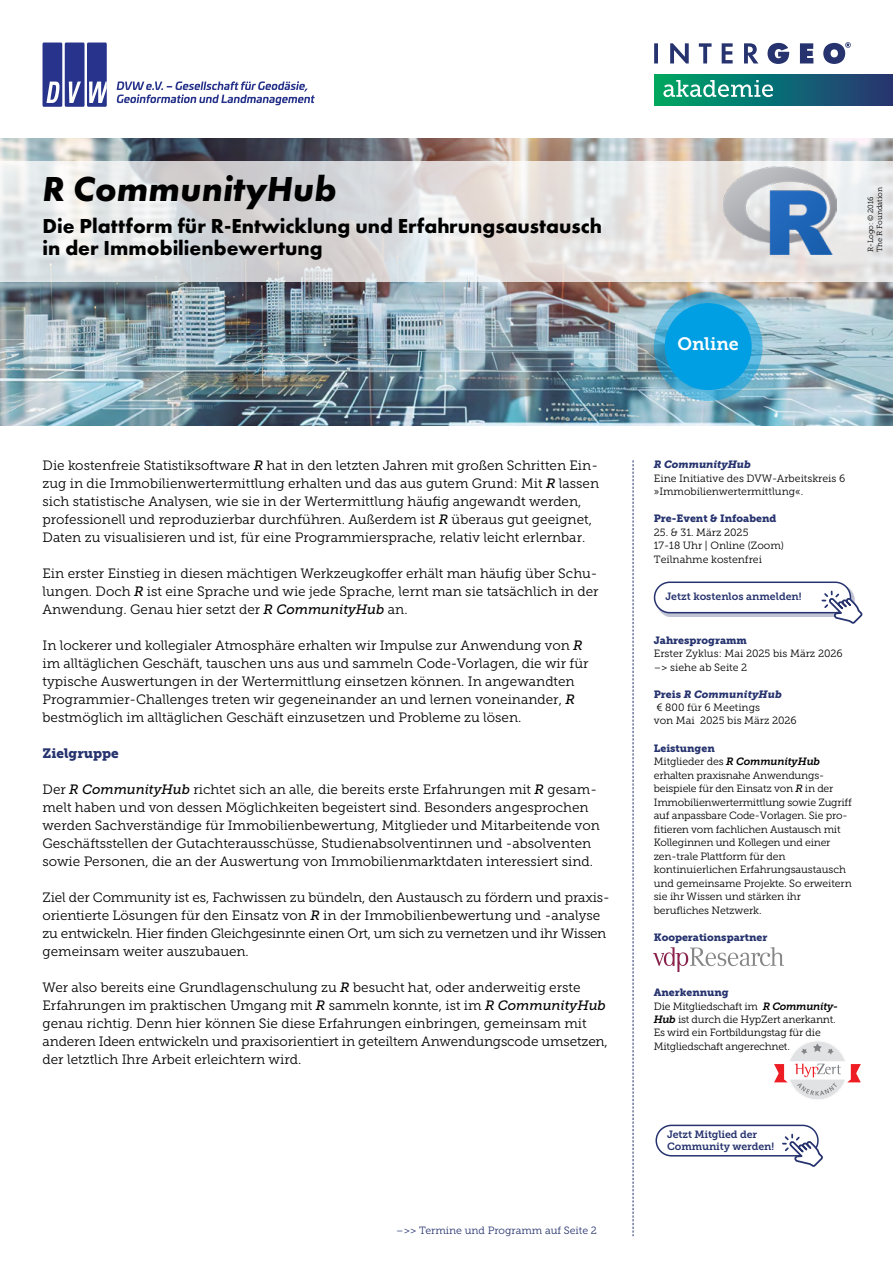
<style>
.page{position:relative;width:893px;height:1263px;background:#fff}
.page>*{position:absolute;margin:0;border:0;box-sizing:border-box;transform-origin:0 0}
.t1{font:italic 700 36px "Futura PT";color:#000}
.t2{font:700 21px/22.5px "Futura PT";color:#000}
.t3{font:17.85px "Museo Slab 700";color:#fff}
.t4{font:13.5px/18px "Museo Slab 300";color:#000}
.t5{font:13.5px "Museo Slab 900";color:#26336e}
.t6{font:10.5px/13.5px "Museo Slab 300";letter-spacing:-.01em;color:#000}
.t7{font:10.5px "Museo Slab 900";color:#26336e}
.t8{font:10.5px/12.6px "Museo Slab 700";letter-spacing:-.01em;color:#26336e}
.t9{font:italic 10.5px "Museo Slab 900";color:#26336e}
.t10{font:10.5px "Museo Slab 300";color:#26336e}
.t11{font:7.5px/9px "Museo Slab 300";color:#000}
.s1{font-family:"Museo Slab 500";font-style:italic}
.s2{font-style:normal}
.s3{font-family:"Museo Slab 700";font-style:italic}
</style>
<div class="page">
<img style="left:0;top:138px;width:893px;height:287px">
<svg style="left:633px;top:460px;width:1px;height:776px"></svg>
<div style="left:658px;top:1128px;width:164px;height:32px;background:#26336e;opacity:.3"></div>
<div style="left:656px;top:1125px;width:162px;height:31px;background:#fff;border-radius:15px"></div>
<div style="left:655px;top:1125px;width:164px;height:31px;border:2px solid #26336e;border-radius:15px"></div>
<svg style="left:781px;top:1133px;width:42px;height:34px"></svg>
<svg style="left:654px;top:292px;width:108px;height:109px"></svg>
<div style="left:665px;top:303px;width:87px;height:87px;background:#009fe3;border-radius:50%"></div>
<svg style="left:0;top:162px;width:893px;height:120px"></svg>
<img style="left:724px;top:167px;width:112px;height:87px">
<div style="left:656px;top:585px;width:198px;height:32px;background:#26336e;opacity:.3"></div>
<div style="left:654px;top:582px;width:196px;height:31px;background:#fff;border-radius:15px"></div>
<div style="left:654px;top:581px;width:197px;height:32px;border:2px solid #26336e;border-radius:15px"></div>
<svg style="left:821px;top:590px;width:42px;height:34px"></svg>
<div style="left:654px;top:74px;width:239px;height:32px;background:linear-gradient(to right,#00a968,#253477)"></div>
<svg style="left:663px;top:80px;width:110px;height:17px"></svg>
<svg style="left:654px;top:42px;width:197px;height:22px"></svg>
<div style="left:43px;top:43px;width:19px;height:64px;background:#28348b"></div>
<div style="left:65px;top:43px;width:20px;height:64px;background:#28348b"></div>
<div style="left:87px;top:43px;width:20px;height:64px;background:#28348b"></div>
<svg style="left:46px;top:82px;width:14px;height:21px"></svg>
<svg style="left:69px;top:82px;width:12px;height:21px"></svg>
<svg style="left:89px;top:82px;width:18px;height:21px"></svg>
<svg style="left:116px;top:81px;width:199px;height:24px"></svg>
<img style="left:654px;top:948px;width:129px;height:24px">
<svg style="left:774px;top:1041px;width:87px;height:58px"></svg>
<h1 class="t1" style="left:43px;top:167px;width:296px">R CommunityHub</h1>
<h2 class="t2" style="left:43px;top:214px;width:561px">Die Plattform für R-Entwicklung und Erfahrungsaustausch in der Immobilienbewertung</h2>
<p class="t4" style="left:43px;top:457px;width:558px">Die kostenfreie Statistiksoftware <span class="s1">R</span> hat in den letzten Jahren mit großen Schritten Ein&shy;zug in die Immobilienwertermittlung erhalten und das aus gutem Grund: Mit <span class="s1">R</span> lassen sich statistische Analysen, wie sie in der Wertermittlung häufig angewandt werden, professionell und reproduzierbar durchführen. Außerdem ist <span class="s1">R</span> überaus gut geeignet, Daten zu visualisieren und ist, für eine Programmiersprache, relativ leicht erlernbar.</p>
<p class="t4" style="left:43px;top:565px;width:557px;text-align:justify">Ein erster Einstieg in diesen mächtigen Werkzeugkoffer erhält man häufig über Schu&shy;lungen. Doch <span class="s1">R</span> ist eine Sprache und wie jede Sprache, lernt man sie tatsächlich in der Anwendung. Genau hier setzt der <span class="s1">R CommunityHub</span> an.</p>
<p class="t4" style="left:43px;top:637px;width:548px">In lockerer und kollegialer Atmosphäre erhalten wir Impulse zur Anwendung von <span class="s1">R </span>im alltäglichen Geschäft, tauschen uns aus und sammeln Code-Vorlagen, die wir für typische Auswertungen in der Wertermittlung einsetzen können. In angewandten Programmier-Challenges treten wir gegeneinander an und lernen voneinander, <span class="s1">R </span>bestmöglich im alltäglichen Geschäft einzusetzen und Probleme zu lösen.</p>
<p class="t5" style="left:43px;top:746px;width:78px">Zielgruppe</p>
<p class="t4" style="left:43px;top:781px;width:559px">Der <span class="s1">R CommunityHub</span> richtet sich an alle, die bereits erste Erfahrungen mit <span class="s1">R</span> gesam&shy;melt haben und von dessen Möglichkeiten begeistert sind. Besonders angesprochen werden Sachverständige für Immobilienbewertung, Mitglieder und Mitarbeitende von Geschäftsstellen der Gutachterausschüsse, Studienabsolventinnen und -absolventen sowie Personen, die an der Auswertung von Immobilienmarktdaten interessiert sind.</p>
<p class="t4" style="left:43px;top:889px;width:569px">Ziel der Community ist es, Fachwissen zu bündeln, den Austausch zu fördern und praxis&shy;orientierte Lösungen für den Einsatz von <span class="s1">R</span> in der Immobilienbewertung und -analyse zu entwickeln. Hier finden Gleichgesinnte einen Ort, um sich zu vernetzen und ihr Wissen gemeinsam weiter auszubauen.</p>
<p class="t4" style="left:43px;top:979px;width:567px">Wer also bereits eine Grundlagenschulung zu <span class="s1">R</span> besucht hat, oder anderweitig erste Erfahrungen im praktischen Umgang mit <span class="s1">R</span> sammeln konnte, ist im <span class="s1">R CommunityHub </span>genau richtig. Denn hier können Sie diese Erfahrungen einbringen, gemeinsam mit anderen Ideen entwickeln und praxisorientiert in geteiltem Anwendungscode umsetzen, der letztlich Ihre Arbeit erleichtern wird.</p>
<p class="t10" style="left:396px;top:1224px;width:202px">–&gt;&gt; Termine und Programm auf Seite 2</p>
<h3 class="t3" style="left:677px;top:333px;width:63px">Online</h3>
<p class="t11" style="left:866px;top:252px;width:66px;rotate:-90deg">R-Logo: © 2016<br>The R Foundation</p>
<p class="t9" style="left:654px;top:459px;width:99px">R CommunityHub</p>
<p class="t6" style="left:654px;top:471px;width:193px">Eine Initiative des DVW-Arbeitskreis 6 »Immobilienwertermittlung«.</p>
<p class="t7" style="left:654px;top:512px;width:124px">Pre-Event &amp; Infoabend</p>
<p class="t6" style="left:654px;top:525px;width:132px">25. &amp; 31. März 2025<br>17-18 Uhr | Online (Zoom)<br>Teilnahme kostenfrei</p>
<p class="t8" style="left:665px;top:590px;width:138px">Jetzt kostenlos anmelden!</p>
<p class="t7" style="left:654px;top:634px;width:95px">Jahresprogramm</p>
<p class="t6" style="left:654px;top:647px;width:190px">Erster Zyklus: Mai 2025 bis März 2026 –&gt; siehe ab Seite 2</p>
<p class="t9" style="left:654px;top:688px;width:130px"><span class="s2">Preis</span> R CommunityHub</p>
<p class="t6" style="left:654px;top:701px;width:145px">€ 800 für 6 Meetings<br>von Mai 2025 bis März 2026</p>
<p class="t7" style="left:654px;top:742px;width:63px">Leistungen</p>
<p class="t6" style="left:654px;top:755px;width:200px">Mitglieder des <span class="s3">R CommunityHub </span>erhalten praxisnahe Anwendungs&shy;beispiele für den Einsatz von <span class="s1">R</span> in der Immobilienwertermittlung sowie Zugriff auf anpassbare Code-Vorlagen. Sie pro&shy;fitieren vom fachlichen Austausch mit Kolleginnen und Kollegen und einer zen-trale Plattform für den kontinuierlichen Erfahrungsaustausch und gemeinsame Projekte. So erweitern sie ihr Wissen und stärken ihr berufliches Netzwerk.</p>
<p class="t7" style="left:654px;top:931px;width:115px">Kooperationspartner</p>
<p class="t7" style="left:654px;top:986px;width:77px">Anerkennung</p>
<p class="t6" style="left:654px;top:999px;width:186px">Die Mitgliedschaft im <span class="s3">R Community-Hub</span> ist durch die HypZert anerkannt.<br>Es wird ein Fortbildungstag für die Mitgliedschaft angerechnet.</p>
<p class="t8" style="left:667px;top:1128px;width:108px">Jetzt Mitglied der<br>Community werden!</p>
</div>
